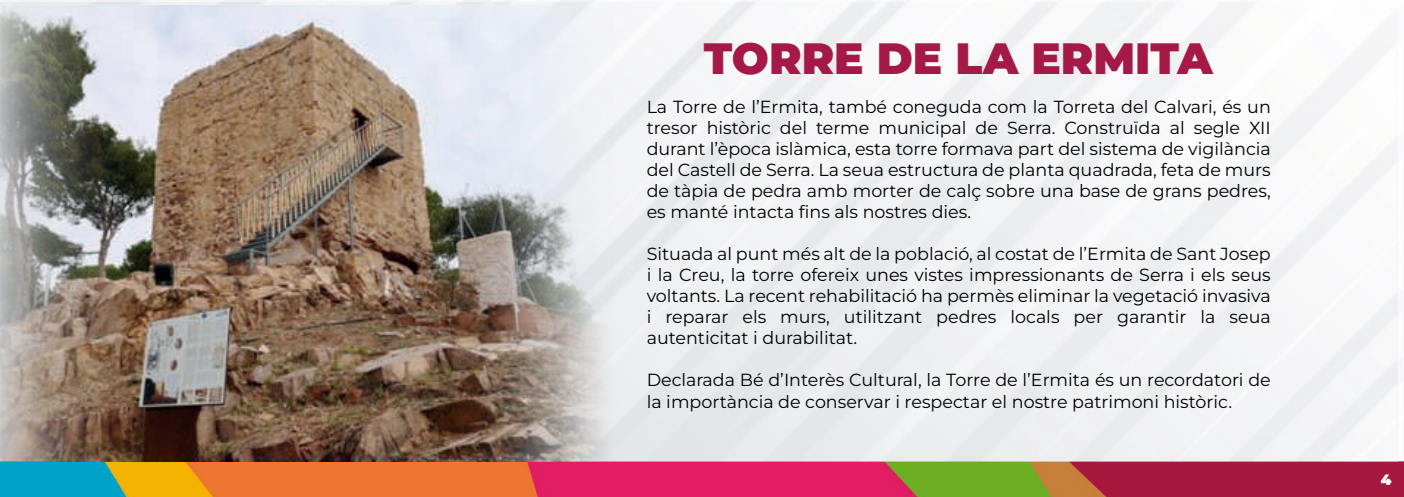
<style>
.page{position:relative;width:1404px;height:497px;background:#fff}
.page>*{position:absolute;margin:0;border:0;box-sizing:border-box;transform-origin:0 0}
.t1{font:900 43.75px "Montserrat";color:#a41946}
.t2{font:17.5px/21px "Montserrat";color:#000001;text-align:justify}
.t3{font:900 15px "Montserrat";color:#fff}
</style>
<div class="page">
<img style="left:0;top:0;width:1404px;height:496px">
<img style="left:0;top:3px;width:1397px;height:458px">
<img style="left:0;top:5px;width:637px;height:456px">
<h1 class="t1" style="left:704px;top:25px;width:510px">TORRE DE LA ERMITA</h1>
<p class="t2" style="left:647px;top:96px;width:626px">La Torre de l’Ermita, també coneguda com la Torreta del Calvari, és un tresor històric del terme municipal de Serra. Construïda al segle XII durant l’època islàmica, esta torre formava part del sistema de vigilància del Castell de Serra. La seua estructura de planta quadrada, feta de murs de tàpia de pedra amb morter de calç sobre una base de grans pedres, es manté intacta fins als nostres dies.</p>
<p class="t2" style="left:647px;top:243px;width:626px">Situada al punt més alt de la població, al costat de l’Ermita de Sant Josep i la Creu, la torre ofereix unes vistes impressionants de Serra i els seus voltants. La recent rehabilitació ha permès eliminar la vegetació invasiva i reparar els murs, utilitzant pedres locals per garantir la seua autenticitat i durabilitat.</p>
<p class="t2" style="left:647px;top:369px;width:625px">Declarada Bé d’Interès Cultural, la Torre de l’Ermita és un recordatori de la importància de conservar i respectar el nostre patrimoni històric.</p>
<p class="t3" style="left:1381px;top:468px;width:12px">4</p>
</div>
